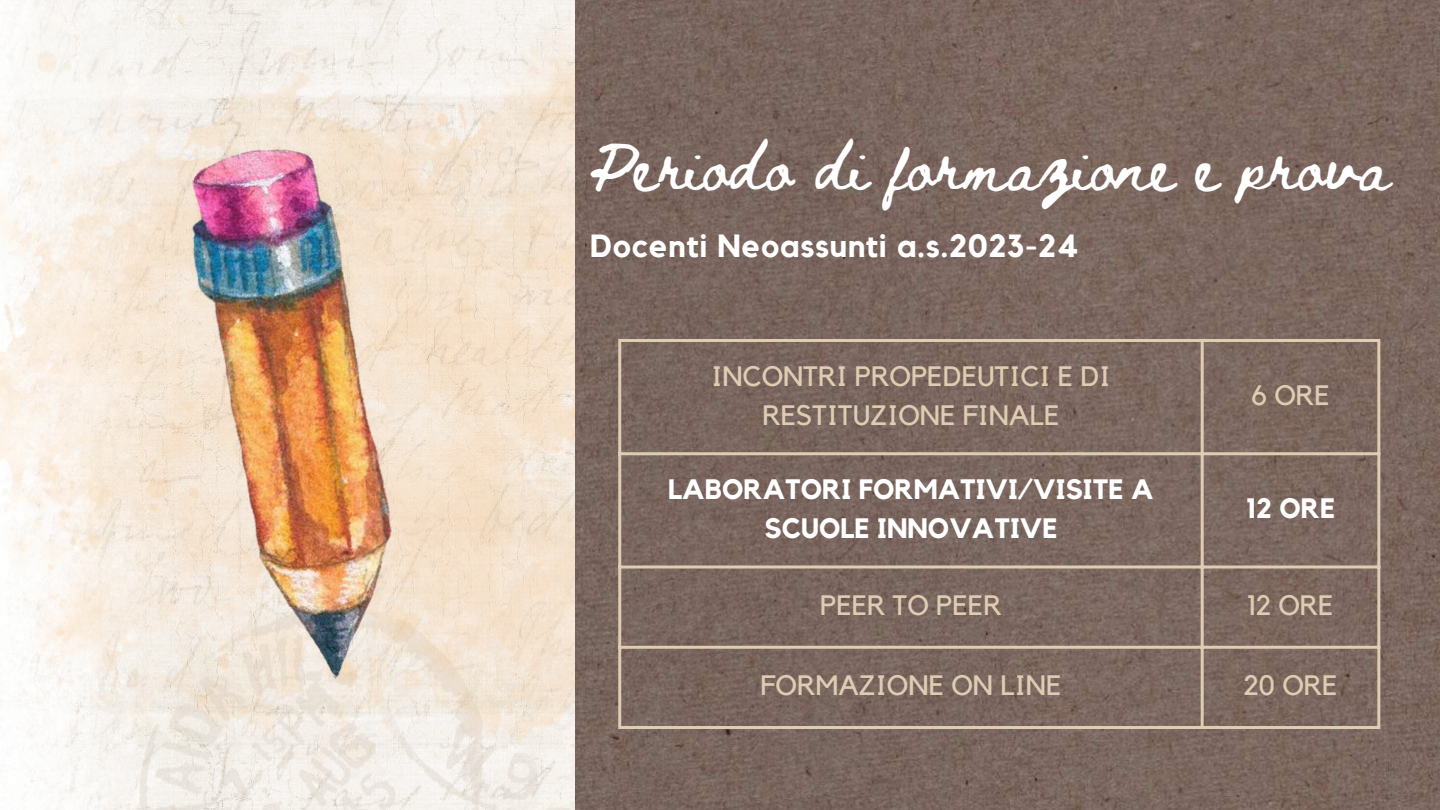
<style>
.page{position:relative;width:1440px;height:810px;background:#fff}
.page>*{position:absolute;margin:0;border:0;box-sizing:border-box;transform-origin:0 0}
.t1{font:49px "Beth Ellen";color:#fff}
.t2{font:700 32px "Kollektif";letter-spacing:.02em;color:#fff}
.t3{font:28px/39px "Kollektif";color:#dfcdb3;text-align:center}
.t4{font:700 28px/39px "Kollektif";color:#fff;text-align:center}
</style>
<div class="page">
<img style="left:0;top:0;width:575px;height:810px">
<img style="left:575px;top:0;width:865px;height:810px">
<img style="left:5px;top:108px;width:570px;height:571px">
<hr style="left:618px;top:342px;width:3px;height:384px;background:#dfcdb3">
<hr style="left:1201px;top:342px;width:3px;height:384px;background:#dfcdb3">
<hr style="left:1377px;top:342px;width:3px;height:384px;background:#dfcdb3">
<hr style="left:618px;top:339px;width:762px;height:3px;background:#dfcdb3">
<hr style="left:618px;top:452px;width:762px;height:3px;background:#dfcdb3">
<hr style="left:618px;top:566px;width:762px;height:2px;background:#dfcdb3">
<hr style="left:618px;top:646px;width:762px;height:3px;background:#dfcdb3">
<hr style="left:618px;top:726px;width:762px;height:3px;background:#dfcdb3">
<h1 class="t1" style="left:590px;top:143px;width:801px">Periodo di formazione e prova</h1>
<p class="t2" style="left:590px;top:231px;width:490px">Docenti Neoassunti a.s.2023-24</p>
<p class="t3" style="left:711px;top:357px;width:401px">INCONTRI PROPEDEUTICI E DI<br>RESTITUZIONE FINALE</p>
<p class="t4" style="left:668px;top:471px;width:487px">LABORATORI FORMATIVI/VISITE A<br>SCUOLE INNOVATIVE</p>
<p class="t3" style="left:1251px;top:377px;width:80px">6 ORE</p>
<p class="t4" style="left:1246px;top:490px;width:91px">12 ORE</p>
<p class="t3" style="left:820px;top:587px;width:183px">PEER TO PEER</p>
<p class="t3" style="left:1247px;top:587px;width:88px">12 ORE</p>
<p class="t3" style="left:760px;top:667px;width:303px">FORMAZIONE ON LINE</p>
<p class="t3" style="left:1243px;top:667px;width:96px">20 ORE</p>
</div>
